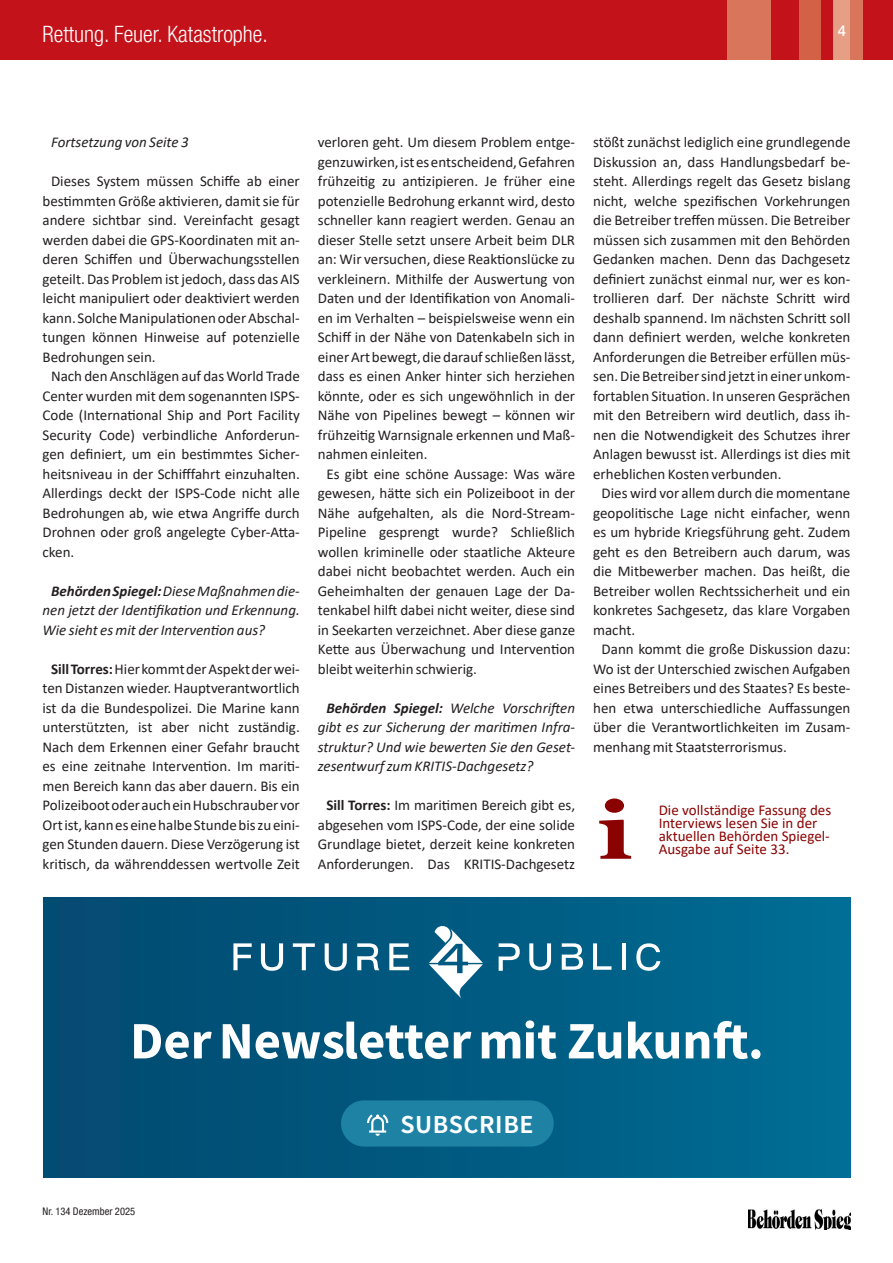
<style>
.page{position:relative;width:893px;height:1263px;background:#fff}
.page>*{position:absolute;margin:0;border:0;box-sizing:border-box;transform-origin:0 0}
.t1{font:52.65px "Source Sans Variable";color:#fff}
.t2{font:25.95px "Source Sans Variable";letter-spacing:.02em;color:#fff}
.t3{font:300 condensed 22.5px "Helvetica Neue LT Pro";color:#fff}
.fliesstext_newsletter{font:15px/19.5px "Calibri";color:#231f20;text-align:justify}
.fliesstext_newsletter-2{font:italic 15px/19.5px "Calibri";color:#231f20;text-align:justify}
.t4{font:15px/13.2px "Calibri";color:#8b0202}
.t5{font:500 15px "Helvetica Neue LT Pro";color:#fff}
.t6{font:condensed 10.5px "Helvetica Neue LT Pro";color:#231f20}
.s1{font-weight:700}
</style>
<div class="page">
<div style="left:0;top:0;width:893px;height:60px;background:#c4121a"></div>
<div style="left:799px;top:0;width:21px;height:60px;background:#d36146"></div>
<div style="left:727px;top:0;width:43px;height:60px;background:#d9755a"></div>
<div style="left:833px;top:0;width:24px;height:60px;background:#e69e85"></div>
<div style="left:850px;top:0;width:13px;height:60px;background:#d9755a"></div>
<img style="left:748px;top:1209px;width:103px;height:21px">
<div style="left:44px;top:898px;width:806px;height:279px;background:linear-gradient(to right,#03496f,#006c93)"></div>
<svg style="left:233px;top:943px;width:19px;height:27px"></svg>
<svg style="left:389px;top:943px;width:20px;height:27px"></svg>
<svg style="left:293px;top:943px;width:22px;height:27px"></svg>
<svg style="left:325px;top:943px;width:22px;height:28px"></svg>
<svg style="left:357px;top:943px;width:22px;height:27px"></svg>
<svg style="left:261px;top:943px;width:22px;height:28px"></svg>
<svg style="left:499px;top:943px;width:21px;height:28px"></svg>
<svg style="left:529px;top:943px;width:22px;height:27px"></svg>
<svg style="left:562px;top:943px;width:21px;height:27px"></svg>
<svg style="left:593px;top:943px;width:18px;height:27px"></svg>
<hr style="left:622px;top:943px;width:4px;height:27px;background:#fff">
<svg style="left:636px;top:943px;width:24px;height:28px"></svg>
<svg style="left:429px;top:925px;width:54px;height:74px"></svg>
<div style="left:341px;top:1100px;width:213px;height:46px;background:#1e82a5;border-radius:23px"></div>
<svg style="left:367px;top:1114px;width:21px;height:22px"></svg>
<svg style="left:599px;top:798px;width:32px;height:61px"></svg>
<h3 class="t3" style="left:43px;top:20px;width:227px">Rettung. Feuer. Katastrophe.</h3>
<p class="t5" style="left:838px;top:22px;width:10px">4</p>
<p class="fliesstext_newsletter-2" style="left:51px;top:132px;width:139px">Fortsetzung von Seite 3</p>
<p class="fliesstext_newsletter" style="left:43px;top:171px;width:259px;text-indent:9px">Dieses System müssen Schiffe ab einer bestimmten Größe aktivieren, damit sie für andere sichtbar sind. Vereinfacht gesagt werden dabei die GPS-Koordinaten mit an&shy;deren Schiffen und Überwachungsstellen geteilt. Das Problem ist jedoch, dass das AIS leicht manipuliert oder deaktiviert werden kann. Solche Manipulationen oder Abschal&shy;tungen können Hinweise auf potenzielle Bedrohungen sein.</p>
<p class="fliesstext_newsletter" style="left:43px;top:366px;width:259px;text-indent:9px">Nach den Anschlägen auf das World Trade Center wurden mit dem sogenannten ISPS-Code (International Ship and Port Facility Security Code) verbindliche Anforderun&shy;gen definiert, um ein bestimmtes Sicher&shy;heitsniveau in der Schifffahrt einzuhalten.<br>Allerdings deckt der ISPS-Code nicht alle Bedrohungen ab, wie etwa Angriffe durch Drohnen oder groß angelegte Cyber-Atta&shy;cken.</p>
<p class="fliesstext_newsletter-2" style="left:43px;top:580px;width:259px;text-indent:9px"><span class="s1">Behörden Spiegel:</span> Diese Maßnahmen die&shy;nen jetzt der Identifikation und Erkennung.<br>Wie sieht es mit der Intervention aus?</p>
<p class="fliesstext_newsletter" style="left:43px;top:658px;width:259px;text-align:center"><span class="s1">Sill Torres:</span> Hier kommt der Aspekt der wei&shy;ten Distanzen wieder. Hauptverantwortlich ist da die Bundespolizei. Die Marine kann unterstützten, ist aber nicht zuständig.<br>Nach dem Erkennen einer Gefahr braucht es eine zeitnahe Intervention. Im mariti&shy;men Bereich kann das aber dauern. Bis ein Polizeiboot oder auch ein Hubschrauber vor Ort ist, kann es eine halbe Stunde bis zu eini&shy;gen Stunden dauern. Diese Verzögerung ist kritisch, da währenddessen wertvolle Zeit</p>
<p class="fliesstext_newsletter" style="left:318px;top:132px;width:259px">verloren geht. Um diesem Problem entge&shy;genzuwirken, ist es entscheidend, Gefahren frühzeitig zu antizipieren. Je früher eine potenzielle Bedrohung erkannt wird, desto schneller kann reagiert werden. Genau an dieser Stelle setzt unsere Arbeit beim DLR an: Wir versuchen, diese Reaktionslücke zu verkleinern. Mithilfe der Auswertung von Daten und der Identifikation von Anomali&shy;en im Verhalten – beispielsweise wenn ein Schiff in der Nähe von Datenkabeln sich in einer Art bewegt, die darauf schließen lässt, dass es einen Anker hinter sich herziehen könnte, oder es sich ungewöhnlich in der Nähe von Pipelines bewegt – können wir frühzeitig Warnsignale erkennen und Maß&shy;nahmen einleiten.</p>
<p class="fliesstext_newsletter" style="left:318px;top:463px;width:259px;text-indent:9px">Es gibt eine schöne Aussage: Was wäre gewesen, hätte sich ein Polizeiboot in der Nähe aufgehalten, als die Nord-Stream-Pipeline gesprengt wurde? Schließlich wollen kriminelle oder staatliche Akteure dabei nicht beobachtet werden. Auch ein Geheimhalten der genauen Lage der Da&shy;tenkabel hilft dabei nicht weiter, diese sind in Seekarten verzeichnet. Aber diese ganze Kette aus Überwachung und Intervention bleibt weiterhin schwierig.</p>
<p class="fliesstext_newsletter-2" style="left:318px;top:697px;width:259px;text-indent:9px"><span class="s1">Behörden Spiegel:</span> Welche Vorschriften gibt es zur Sicherung der maritimen Infra&shy;struktur? Und wie bewerten Sie den Geset&shy;zesentwurf zum KRITIS-Dachgesetz?</p>
<p class="fliesstext_newsletter" style="left:318px;top:795px;width:259px;text-align:center"><span class="s1">Sill Torres:</span> Im maritimen Bereich gibt es, abgesehen vom ISPS-Code, der eine solide Grundlage bietet, derzeit keine konkreten Anforderungen. Das KRITIS-Dachgesetz</p>
<p class="fliesstext_newsletter" style="left:593px;top:132px;width:259px">stößt zunächst lediglich eine grundlegende Diskussion an, dass Handlungsbedarf be&shy;steht. Allerdings regelt das Gesetz bislang nicht, welche spezifischen Vorkehrungen die Betreiber treffen müssen. Die Betreiber müssen sich zusammen mit den Behörden Gedanken machen. Denn das Dachgesetz definiert zunächst einmal nur, wer es kon&shy;trollieren darf. Der nächste Schritt wird deshalb spannend. Im nächsten Schritt soll dann definiert werden, welche konkreten Anforderungen die Betreiber erfüllen müs&shy;sen. Die Betreiber sind jetzt in einer unkom&shy;fortablen Situation. In unseren Gesprächen mit den Betreibern wird deutlich, dass ih&shy;nen die Notwendigkeit des Schutzes ihrer Anlagen bewusst ist. Allerdings ist dies mit erheblichen Kosten verbunden.</p>
<p class="fliesstext_newsletter" style="left:593px;top:483px;width:259px;text-indent:9px">Dies wird vor allem durch die momentane geopolitische Lage nicht einfacher, wenn es um hybride Kriegsführung geht. Zudem geht es den Betreibern auch darum, was die Mitbewerber machen. Das heißt, die Betreiber wollen Rechtssicherheit und ein konkretes Sachgesetz, das klare Vorgaben macht.</p>
<p class="fliesstext_newsletter" style="left:593px;top:639px;width:259px;text-indent:9px">Dann kommt die große Diskussion dazu:<br>Wo ist der Unterschied zwischen Aufgaben eines Betreibers und des Staates? Es beste&shy;hen etwa unterschiedliche Auffassungen über die Verantwortlichkeiten im Zusam&shy;menhang mit Staatsterrorismus.</p>
<p class="t4" style="left:659px;top:803px;width:174px">Die vollständige Fassung des<br>Interviews lesen Sie in der aktuellen Behörden Spiegel-<br>Ausgabe auf Seite 33.</p>
<p class="t1" style="left:130px;top:1009px;width:635px">Der Newsletter mit Zukunft.</p>
<p class="t6" style="left:43px;top:1205px;width:94px">Nr. 134 Dezember 2025</p>
<p class="t2" style="left:400px;top:1108px;width:135px">SUBSCRIBE</p>
</div>
